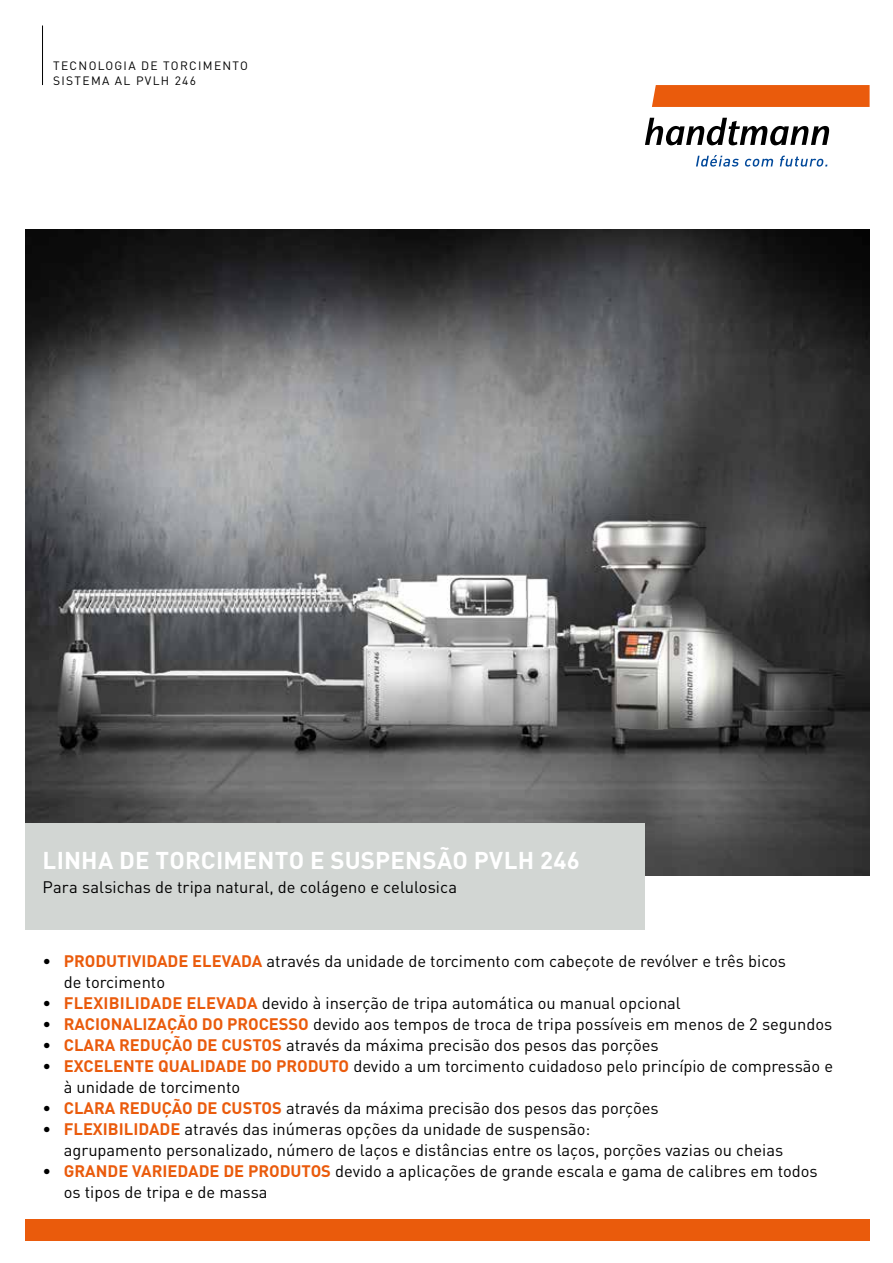
<style>
.page{position:relative;width:893px;height:1263px;background:#fff}
.page>*{position:absolute;margin:0;border:0;box-sizing:border-box;transform-origin:0 0}
.t1{font:700 24px "DIN Pro";letter-spacing:.01em;color:#fff}
.t2{font:16.5px/21px "DIN Pro";color:#000}
.t3{font:12px/15px "DIN Pro";letter-spacing:.11em;color:#000}
.s1{font-weight:700;color:#ea5b0c}
</style>
<div class="page">
<img style="left:26px;top:230px;width:844px;height:645px">
<div style="left:26px;top:1219px;width:844px;height:21px;background:#ea5b0c"></div>
<hr style="left:42px;top:26px;width:1px;height:59px;background:#000">
<div style="left:26px;top:823px;width:619px;height:107px;background:#d2d6d3"></div>
<svg style="left:652px;top:85px;width:218px;height:22px;background:#ea5d0f"></svg>
<svg style="left:645px;top:118px;width:184px;height:27px"></svg>
<svg style="left:696px;top:155px;width:77px;height:12px"></svg>
<svg style="left:780px;top:156px;width:47px;height:11px"></svg>
<p class="t3" style="left:53px;top:57px;width:196px">TECNOLOGIA DE TORCIMENTO<br>SISTEMA AL PVLH 246</p>
<h1 class="t1" style="left:43px;top:840px;width:539px">LINHA DE TORCIMENTO E SUSPENSÃO PVLH 246</h1>
<p class="t2" style="left:43px;top:875px;width:416px">Para salsichas de tripa natural, de colágeno e celulosica</p>
<p class="t2" style="left:64px;top:949px;width:724px;text-indent:-21px">• <span class="s1">PRODUTIVIDADE ELEVADA</span> através da unidade de torcimento com cabeçote de revólver e três bicos de torcimento</p>
<p class="t2" style="left:43px;top:991px;width:640px">• <span class="s1">FLEXIBILIDADE ELEVADA</span> devido à inserção de tripa automática ou manual opcional</p>
<p class="t2" style="left:43px;top:1012px;width:791px">• <span class="s1">RACIONALIZAÇÃO DO PROCESSO</span> devido aos tempos de troca de tripa possíveis em menos de 2 segundos</p>
<p class="t2" style="left:43px;top:1033px;width:618px">• <span class="s1">CLARA REDUÇÃO DE CUSTOS</span> através da máxima precisão dos pesos das porções</p>
<p class="t2" style="left:64px;top:1054px;width:771px;text-indent:-21px">• <span class="s1">EXCELENTE QUALIDADE DO PRODUTO</span> devido a um torcimento cuidadoso pelo princípio de compressão e à unidade de torcimento</p>
<p class="t2" style="left:43px;top:1096px;width:618px">• <span class="s1">CLARA REDUÇÃO DE CUSTOS</span> através da máxima precisão dos pesos das porções</p>
<p class="t2" style="left:64px;top:1117px;width:721px;text-indent:-21px">• <span class="s1">FLEXIBILIDADE</span> através das inúmeras opções da unidade de suspensão:<br>agrupamento personalizado, número de laços e distâncias entre os laços, porções vazias ou cheias</p>
<p class="t2" style="left:64px;top:1159px;width:755px;text-indent:-21px">• <span class="s1">GRANDE VARIEDADE DE PRODUTOS</span> devido a aplicações de grande escala e gama de calibres em todos os tipos de tripa e de massa</p>
</div>
